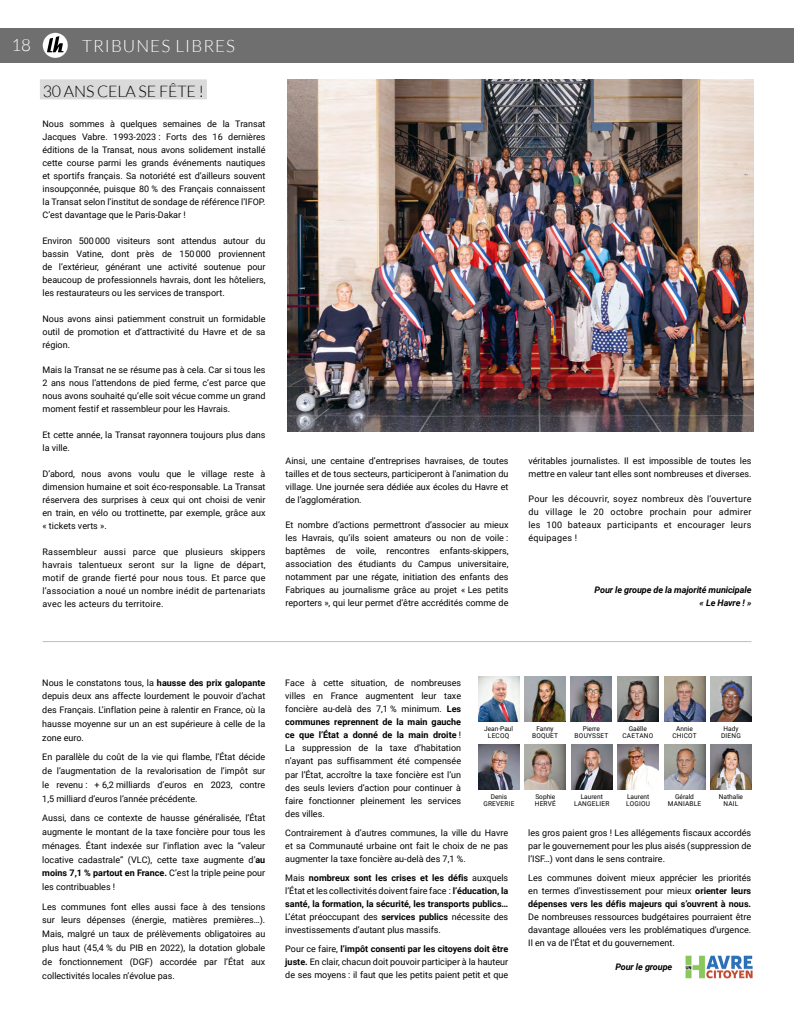
<style>
.page{position:relative;width:794px;height:1021px;background:#fff}
.page>*{position:absolute;margin:0;border:0;box-sizing:border-box;transform-origin:0 0}
.t1{font:300 17px "Lato";letter-spacing:.06em;color:#fff}
.t2{font:300 16px "Lato";letter-spacing:-.01em;color:#000}
.t3{font:9px/13px "Roboto";color:#000;text-align:justify}
.t4{font:italic 700 9px/13px "Roboto";letter-spacing:-.01em;color:#000;text-align:right}
.t5{font:6.6px/6.9px "Roboto";letter-spacing:.02em;color:#000;text-align:center}
.t6{font:6.6px/6.9px "Roboto";color:#000;text-align:center}
.s1{font-weight:700}
</style>
<div class="page">
<div style="left:0;top:28px;width:794px;height:34px;background:#706f6f"></div>
<svg style="left:43px;top:33px;width:25px;height:25px"></svg>
<img style="left:288px;top:79px;width:465px;height:353px">
<hr style="left:43px;top:641px;width:708px;height:1px;background:#bfbdbb">
<div style="left:40px;top:79px;width:167px;height:20px;background:#dadada"></div>
<img style="left:685px;top:955px;width:68px;height:24px">
<img style="left:478px;top:676px;width:41px;height:45px">
<img style="left:524px;top:676px;width:41px;height:45px">
<img style="left:571px;top:676px;width:41px;height:45px">
<img style="left:617px;top:676px;width:41px;height:45px">
<img style="left:664px;top:676px;width:41px;height:45px">
<img style="left:710px;top:676px;width:41px;height:45px">
<img style="left:525px;top:744px;width:41px;height:45px">
<img style="left:478px;top:744px;width:41px;height:45px">
<img style="left:571px;top:744px;width:41px;height:45px">
<img style="left:617px;top:744px;width:41px;height:45px">
<img style="left:664px;top:744px;width:41px;height:45px">
<img style="left:710px;top:744px;width:41px;height:45px">
<h1 class="t1" style="left:11px;top:36px;width:21px">18</h1>
<h1 class="t1" style="left:82px;top:37px;width:154px">TRIBUNES LIBRES</h1>
<h2 class="t2" style="left:43px;top:82px;width:163px">30 ANS CELA SE FÊTE !</h2>
<p class="t3" style="left:43px;top:117px;width:224px">Nous sommes à quelques semaines de la Transat Jacques Vabre. 1993-2023 : Forts des 16 dernières éditions de la Transat, nous avons solidement installé cette course parmi les grands événements nautiques et sportifs français. Sa notoriété est d’ailleurs souvent insoupçonnée, puisque 80 % des Français connaissent la Transat selon l’institut de sondage de référence l’IFOP.<br>C’est davantage que le Paris-Dakar !</p>
<p class="t3" style="left:43px;top:234px;width:224px">Environ 500 000 visiteurs sont attendus autour du bassin Vatine, dont près de 150 000 proviennent de l’extérieur, générant une activité soutenue pour beaucoup de professionnels havrais, dont les hôteliers, les restaurateurs ou les services de transport.</p>
<p class="t3" style="left:43px;top:312px;width:224px">Nous avons ainsi patiemment construit un formidable outil de promotion et d’attractivité du Havre et de sa région.</p>
<p class="t3" style="left:43px;top:363px;width:224px">Mais la Transat ne se résume pas à cela. Car si tous les 2 ans nous l’attendons de pied ferme, c’est parce que nous avons souhaité qu’elle soit vécue comme un grand moment festif et rassembleur pour les Havrais.</p>
<p class="t3" style="left:43px;top:428px;width:224px">Et cette année, la Transat rayonnera toujours plus dans la ville.</p>
<p class="t3" style="left:43px;top:467px;width:224px">D’abord, nous avons voulu que le village reste à dimension humaine et soit éco-responsable. La Transat réservera des surprises à ceux qui ont choisi de venir en train, en vélo ou trottinette, par exemple, grâce aux « tickets verts ».</p>
<p class="t3" style="left:43px;top:544px;width:224px">Rassembleur aussi parce que plusieurs skippers havrais talentueux seront sur la ligne de départ, motif de grande fierté pour nous tous. Et parce que l’association a noué un nombre inédit de partenariats avec les acteurs du territoire.</p>
<p class="t3" style="left:285px;top:453px;width:224px">Ainsi, une centaine d’entreprises havraises, de toutes tailles et de tous secteurs, participeront à l’animation du village. Une journée sera dédiée aux écoles du Havre et de l’agglomération.</p>
<p class="t3" style="left:285px;top:518px;width:224px">Et nombre d’actions permettront d’associer au mieux les Havrais, qu’ils soient amateurs ou non de voile : baptêmes de voile, rencontres enfants-skippers, association des étudiants du Campus universitaire, notamment par une régate, initiation des enfants des Fabriques au journalisme grâce au projet « Les petits reporters », qui leur permet d’être accrédités comme de</p>
<p class="t3" style="left:528px;top:453px;width:224px">véritables journalistes. Il est impossible de toutes les mettre en valeur tant elles sont nombreuses et diverses.</p>
<p class="t3" style="left:528px;top:492px;width:224px">Pour les découvrir, soyez nombreux dès l’ouverture du village le 20 octobre prochain pour admirer les 100 bateaux participants et encourager leurs équipages !</p>
<p class="t4" style="left:594px;top:583px;width:158px">Pour le groupe de la majorité municipale « Le Havre ! »</p>
<p class="t3" style="left:42px;top:675px;width:224px;line-height:13.8px">Nous le constatons tous, la <span class="s1">hausse des prix galopante </span>depuis deux ans affecte lourdement le pouvoir d’achat des Français. L’inflation peine à ralentir en France, où la hausse moyenne sur un an est supérieure à celle de la zone euro.</p>
<p class="t3" style="left:42px;top:749px;width:224px;line-height:13.8px">En parallèle du coût de la vie qui flambe, l’État décide de l’augmentation de la revalorisation de l’impôt sur le revenu : + 6,2 milliards d’euros en 2023, contre 1,5 milliard d’euros l’année précédente.</p>
<p class="t3" style="left:42px;top:810px;width:224px;line-height:13.8px">Aussi, dans ce contexte de hausse généralisée, l’État augmente le montant de la taxe foncière pour tous les ménages. Étant indexée sur l’inflation avec la “valeur locative cadastrale” (VLC), cette taxe augmente d’<span class="s1">au moins 7,1 % partout en France.</span> C’est la triple peine pour les contribuables !</p>
<p class="t3" style="left:42px;top:899px;width:224px;line-height:13.8px">Les communes font elles aussi face à des tensions sur leurs dépenses (énergie, matières premières…).<br>Mais, malgré un taux de prélèvements obligatoires au plus haut (45,4 % du PIB en 2022), la dotation globale de fonctionnement (DGF) accordée par l’État aux collectivités locales n’évolue pas.</p>
<p class="t3" style="left:285px;top:675px;width:177px">Face à cette situation, de nombreuses villes en France augmentent leur taxe foncière au-delà des 7,1 % minimum. <span class="s1">Les communes reprennent de la main gauche ce que l’État a donné de la main droite</span> !<br>La suppression de la taxe d’habitation n’ayant pas suffisamment été compensée par l’État, accroître la taxe foncière est l’un des seuls leviers d’action pour continuer à faire fonctionner pleinement les services des villes.</p>
<p class="t3" style="left:285px;top:825px;width:224px">Contrairement à d’autres communes, la ville du Havre et sa Communauté urbaine ont fait le choix de ne pas augmenter la taxe foncière au-delà des 7,1 %.</p>
<p class="t3" style="left:285px;top:870px;width:224px">Mais <span class="s1">nombreux sont les crises et les défis</span> auxquels l’État et les collectivités doivent faire face : <span class="s1">l’éducation, la santé, la formation, la sécurité, les transports publics… </span>L’état préoccupant des <span class="s1">services publics</span> nécessite des investissements d’autant plus massifs.</p>
<p class="t3" style="left:285px;top:942px;width:224px">Pour ce faire, <span class="s1">l’impôt consenti par les citoyens doit être juste.</span> En clair, chacun doit pouvoir participer à la hauteur de ses moyens : il faut que les petits paient petit et que</p>
<p class="t6" style="left:484px;top:725px;width:30px">Jean-Paul<br>LECOQ</p>
<p class="t5" style="left:532px;top:725px;width:28px">Fanny<br>BOQUET</p>
<p class="t5" style="left:574px;top:725px;width:35px">Pierre<br>BOUYSSET</p>
<p class="t6" style="left:622px;top:725px;width:32px">Gaëlle<br>CAETANO</p>
<p class="t5" style="left:672px;top:725px;width:26px">Annie<br>CHICOT</p>
<p class="t5" style="left:721px;top:725px;width:21px">Hady<br>DIENG</p>
<p class="t5" style="left:483px;top:793px;width:33px">Denis<br>GREVERIE</p>
<p class="t5" style="left:574px;top:793px;width:37px">Laurent<br>LANGELIER</p>
<p class="t6" style="left:626px;top:793px;width:25px;text-align:left">Laurent<br>LOGIOU</p>
<p class="t5" style="left:668px;top:793px;width:35px">Gérald<br>MANIABLE</p>
<p class="t6" style="left:719px;top:793px;width:26px">Nathalie<br>NAIL</p>
<p class="t6" style="left:535px;top:793px;width:23px;text-align:left">Sophie<br>HERVÉ</p>
<p class="t3" style="left:528px;top:825px;width:224px">les gros paient gros ! Les allégements fiscaux accordés par le gouvernement pour les plus aisés (suppression de l’ISF…) vont dans le sens contraire.</p>
<p class="t3" style="left:528px;top:870px;width:224px">Les communes doivent mieux apprécier les priorités en termes d’investissement pour mieux <span class="s1">orienter leurs dépenses vers les défis majeurs qui s’ouvrent à nous.</span></p>
<p class="t3" style="left:528px;top:909px;width:224px">De nombreuses ressources budgétaires pourraient être davantage allouées vers les problématiques d’urgence.<br>Il en va de l’État et du gouvernement.</p>
<p class="t4" style="left:615px;top:960px;width:58px">Pour le groupe</p>
</div>
